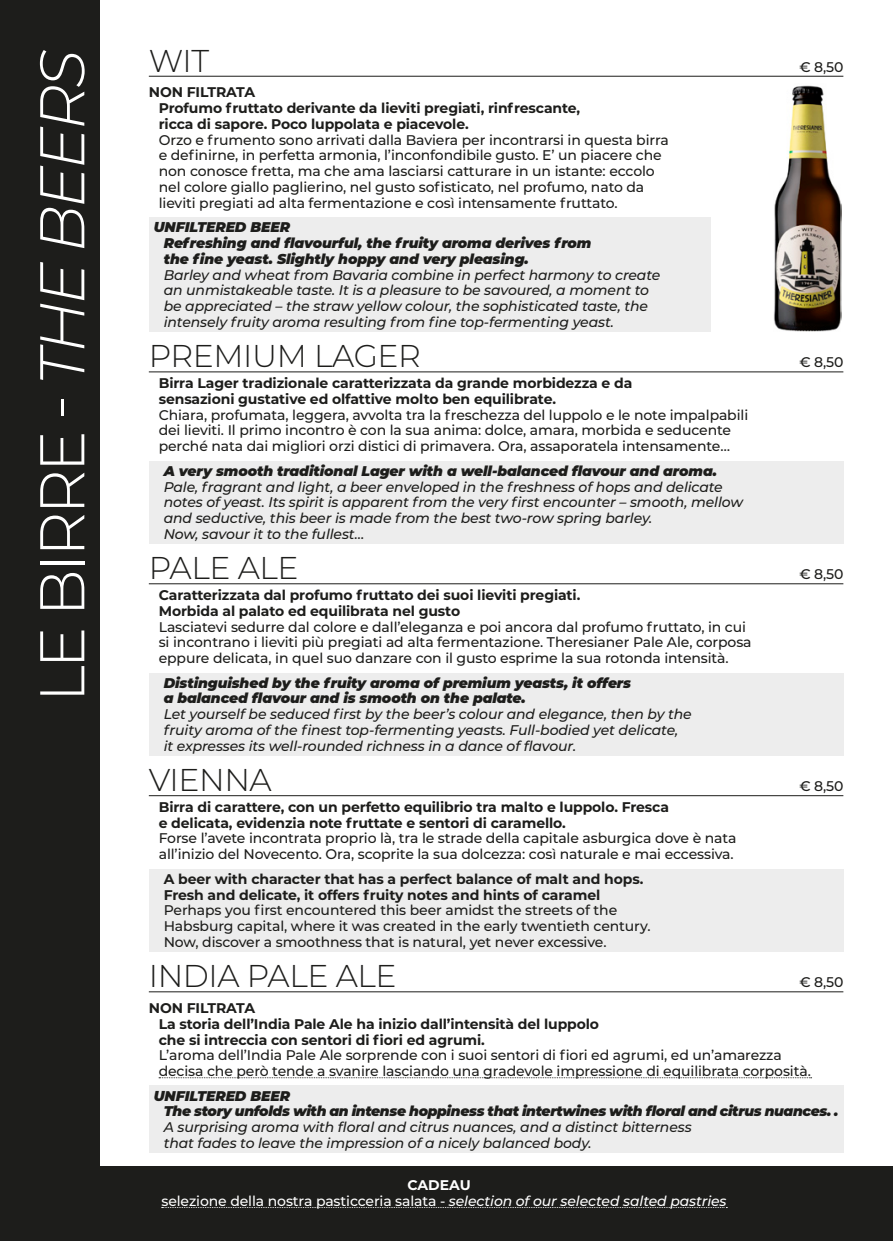
<style>
.page{position:relative;width:893px;height:1241px;background:#fff}
.page>*{position:absolute;margin:0;border:0;box-sizing:border-box;transform-origin:0 0}
.t1{font:300 63px "Montserrat";letter-spacing:-.05em;color:#fff}
.t2{font:300 31.5px "Montserrat";letter-spacing:-.015em;color:#1d1d1b}
.t3{font:500 14px/15.8px "Montserrat";letter-spacing:-.01em;color:#1d1d1b}
.t4{font:italic 500 14px/15.8px "Montserrat";letter-spacing:-.01em;color:#1d1d1b}
.t5{font:700 14px/15.8px "Montserrat";letter-spacing:-.01em;color:#1d1d1b}
.t6{font:italic 900 14px/15.8px "Montserrat";letter-spacing:-.01em;color:#1d1d1b}
.t7{font:500 14px/15.8px "Montserrat";letter-spacing:-.01em;color:#fff}
.s1{font-style:italic}
.s2{font-weight:700}
</style>
<div class="page">
<div style="left:0;top:0;width:99px;height:1240px;background:#1d1d1b"></div>
<img style="left:774px;top:85px;width:67px;height:247px">
<div style="left:0;top:1166px;width:893px;height:74px;background:#1d1d1b"></div>
<div style="left:149px;top:217px;width:562px;height:115px;background:#ededed"></div>
<hr style="left:149px;top:76px;width:694px;height:1px;background:#1d1d1b">
<div style="left:149px;top:461px;width:694px;height:82px;background:#ededed"></div>
<hr style="left:149px;top:371px;width:694px;height:1px;background:#1d1d1b">
<div style="left:149px;top:869px;width:694px;height:82px;background:#ededed"></div>
<hr style="left:149px;top:795px;width:694px;height:1px;background:#1d1d1b">
<hr style="left:149px;top:991px;width:694px;height:1px;background:#1d1d1b">
<svg style="left:159px;top:1077px;width:653px;height:1px"></svg>
<div style="left:149px;top:1085px;width:694px;height:67px;background:#ededed"></div>
<div style="left:149px;top:673px;width:694px;height:82px;background:#ededed"></div>
<hr style="left:149px;top:583px;width:694px;height:1px;background:#1d1d1b">
<h1 class="t1" style="left:19px;top:702px;width:654px;rotate:-90deg">LE BIRRE - <span class="s1">THE BEERS</span></h1>
<h2 class="t2" style="left:149px;top:39px;width:62px">WIT</h2>
<p class="t5" style="left:159px;top:84px;width:423px;text-indent:-10px">NON FILTRATA<br>Profumo fruttato derivante da lieviti pregiati, rinfrescante, ricca di sapore. Poco luppolata e piacevole.</p>
<p class="t3" style="left:159px;top:131px;width:512px">Orzo e frumento sono arrivati dalla Baviera per incontrarsi in questa birra e definirne, in perfetta armonia, l’inconfondibile gusto. E’ un piacere che non conosce fretta, ma che ama lasciarsi catturare in un istante: eccolo nel colore giallo paglierino, nel gusto sofisticato, nel profumo, nato da lieviti pregiati ad alta fermentazione e così intensamente fruttato.</p>
<p class="t6" style="left:164px;top:219px;width:429px;text-indent:-10px">UNFILTERED BEER<br>Refreshing and flavourful, the fruity aroma derives from the fine yeast. Slightly hoppy and very pleasing.</p>
<p class="t4" style="left:164px;top:266px;width:498px">Barley and wheat from Bavaria combine in perfect harmony to create an unmistakeable taste. It is a pleasure to be savoured, a moment to be appreciated – the straw yellow colour, the sophisticated taste, the intensely fruity aroma resulting from fine top-fermenting yeast.</p>
<h2 class="t2" style="left:149px;top:335px;width:274px">PREMIUM LAGER</h2>
<p class="t5" style="left:159px;top:374px;width:475px">Birra Lager tradizionale caratterizzata da grande morbidezza e da sensazioni gustative ed olfattive molto ben equilibrate.</p>
<p class="t3" style="left:159px;top:406px;width:591px">Chiara, profumata, leggera, avvolta tra la freschezza del luppolo e le note impalpabili dei lieviti. Il primo incontro è con la sua anima: dolce, amara, morbida e seducente perché nata dai migliori orzi distici di primavera. Ora, assaporatela intensamente…</p>
<p class="t6" style="left:164px;top:462px;width:555px">A very smooth traditional Lager with a well‑balanced flavour and aroma.</p>
<p class="t4" style="left:164px;top:478px;width:581px">Pale, fragrant and light, a beer enveloped in the freshness of hops and delicate notes of yeast. Its spirit is apparent from the very first encounter – smooth, mellow and seductive, this beer is made from the best two-row spring barley.<br>Now, savour it to the fullest…</p>
<h2 class="t2" style="left:149px;top:546px;width:151px">PALE ALE</h2>
<p class="t5" style="left:159px;top:586px;width:423px">Caratterizzata dal profumo fruttato dei suoi lieviti pregiati.<br>Morbida al palato ed equilibrata nel gusto</p>
<p class="t3" style="left:159px;top:618px;width:594px">Lasciatevi sedurre dal colore e dall’eleganza e poi ancora dal profumo fruttato, in cui si incontrano i lieviti più pregiati ad alta fermentazione. Theresianer Pale Ale, corposa eppure delicata, in quel suo danzare con il gusto esprime la sua rotonda intensità.</p>
<p class="t6" style="left:164px;top:674px;width:469px">Distinguished by the fruity aroma of premium yeasts, it offers a balanced flavour and is smooth on the palate.</p>
<p class="t4" style="left:164px;top:705px;width:529px">Let yourself be seduced first by the beer’s colour and elegance, then by the fruity aroma of the finest top-fermenting yeasts. Full-bodied yet delicate,<br>it expresses its well-rounded richness in a dance of flavour.</p>
<h2 class="t2" style="left:149px;top:758px;width:124px">VIENNA</h2>
<p class="t5" style="left:159px;top:798px;width:512px">Birra di carattere, con un perfetto equilibrio tra malto e luppolo. Fresca e delicata, evidenzia note fruttate e sentori di caramello.</p>
<p class="t3" style="left:159px;top:829px;width:579px">Forse l’avete incontrata proprio là, tra le strade della capitale asburgica dove è nata all’inizio del Novecento. Ora, scoprite la sua dolcezza: così naturale e mai eccessiva.</p>
<p class="t5" style="left:164px;top:870px;width:481px">A beer with character that has a perfect balance of malt and hops.<br>Fresh and delicate, it offers fruity notes and hints of caramel</p>
<p class="t3" style="left:164px;top:901px;width:488px">Perhaps you first encountered this beer amidst the streets of the<br>Habsburg capital, where it was created in the early twentieth century.<br>Now, discover a smoothness that is natural, yet never excessive.</p>
<h2 class="t2" style="left:149px;top:954px;width:249px">INDIA PALE ALE</h2>
<p class="t3" style="left:799px;top:58px;width:45px">€ 8,50</p>
<p class="t3" style="left:799px;top:354px;width:45px">€ 8,50</p>
<p class="t3" style="left:799px;top:565px;width:45px">€ 8,50</p>
<p class="t3" style="left:799px;top:777px;width:45px">€ 8,50</p>
<p class="t3" style="left:799px;top:973px;width:45px">€ 8,50</p>
<p class="t5" style="left:159px;top:999px;width:442px;text-indent:-10px">NON FILTRATA<br>La storia dell’India Pale Ale ha inizio dall’intensità del luppolo che si intreccia con sentori di fiori ed agrumi.</p>
<p class="t3" style="left:159px;top:1046px;width:654px">L’aroma dell’India Pale Ale sorprende con i suoi sentori di fiori ed agrumi, ed un’amarezza decisa che però tende a svanire lasciando una gradevole impressione di equilibrata corposità.</p>
<p class="t6" style="left:164px;top:1086px;width:676px;text-indent:-10px">UNFILTERED BEER<br>The story unfolds with an intense hoppiness that intertwines with floral and citrus nuances. .</p>
<p class="t4" style="left:164px;top:1118px;width:529px">A surprising aroma with floral and citrus nuances, and a distinct bitterness that fades to leave the impression of a nicely balanced body.</p>
<p class="t7" style="left:161px;top:1176px;width:567px;text-indent:246px"><span class="s2">CADEAU<br></span>selezione della nostra pasticceria salata - <span class="s1">selection of our selected salted pastries</span></p>
</div>
